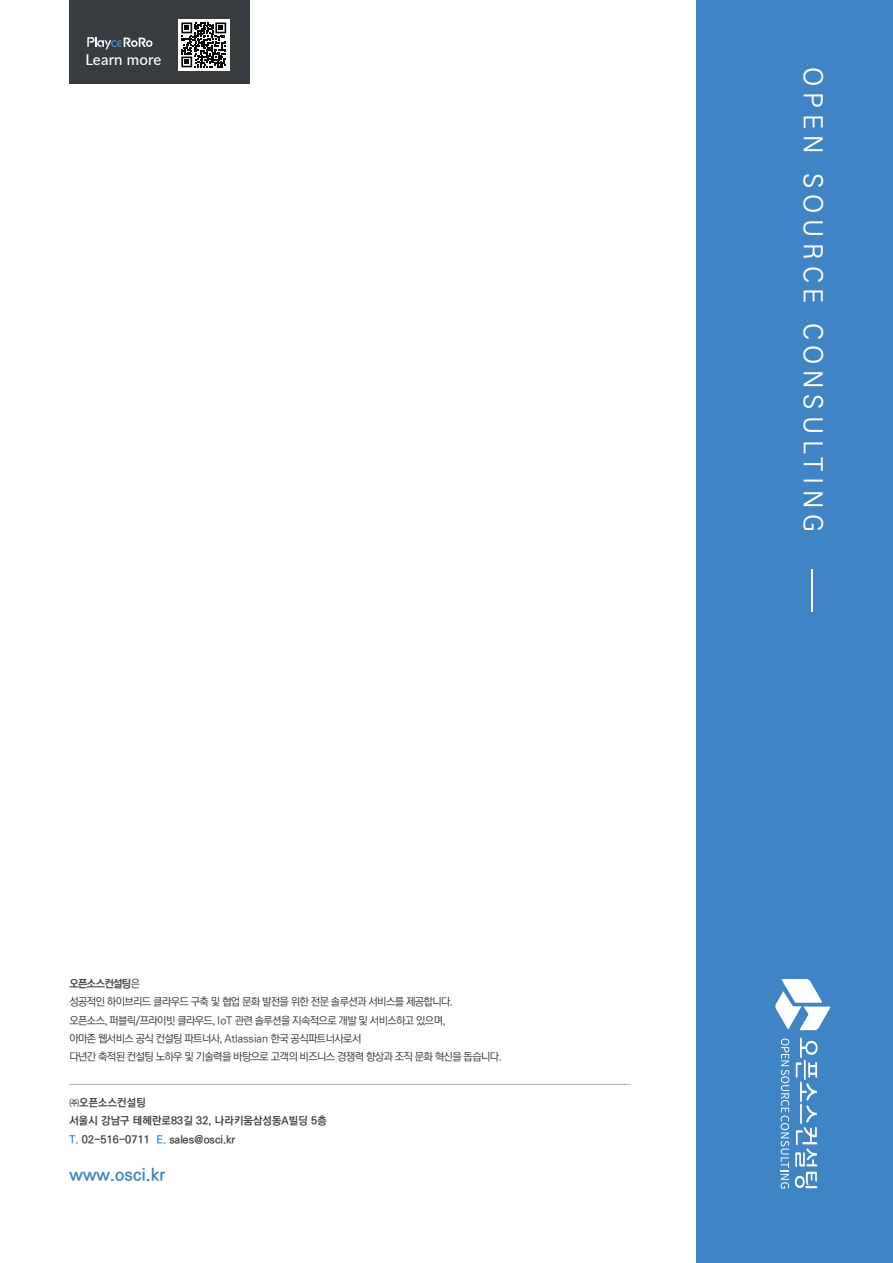
<style>
.page{position:relative;width:893px;height:1263px;background:#fff}
.page>*{position:absolute;margin:0;border:0;box-sizing:border-box;transform-origin:0 0}
.t1{font:500 25.5px "Ko Pub World Dotum";letter-spacing:.23em;color:#fff}
.t2{font:700 16.8px "Ko Pub World Dotum";letter-spacing:.01em;color:#3f84c5}
.t3{font:500 15px "Lato";letter-spacing:.01em;color:#fff}
.t4{font:500 10.8px/18.3px "Ko Pub World Dotum";letter-spacing:-.06em;color:#3e3e3f}
.t5{font:700 10.8px/18.3px "Ko Pub World Dotum";letter-spacing:.01em;color:#3e3e3f}
.s1{font-weight:700}
.s2{color:#3f84c5}
</style>
<div class="page">
<div style="left:697px;top:0;width:196px;height:1263px;background:#3f84c5"></div>
<hr style="left:811px;top:569px;width:2px;height:43px;background:#fff">
<hr style="left:69px;top:1084px;width:562px;height:1px;background:#ababab">
<svg style="left:775px;top:979px;width:55px;height:51px"></svg>
<svg style="left:781px;top:1038px;width:8px;height:150px"></svg>
<svg style="left:795px;top:1038px;width:23px;height:150px"></svg>
<div style="left:69px;top:0;width:181px;height:83px;background:#393c3f"></div>
<svg style="left:178px;top:19px;width:51px;height:51px"></svg>
<svg style="left:181px;top:23px;width:45px;height:44px;background:#676766"></svg>
<svg style="left:87px;top:37px;width:66px;height:12px"></svg>
<h3 class="t3" style="left:86px;top:49px;width:77px">Learn more</h3>
<p class="t4" style="left:69px;top:975px;width:434px"><span class="s1">오픈소스컨설팅</span>은<br>성공적인 하이브리드 클라우드 구축 및 협업 문화 발전을 위한 전문 솔루션과 서비스를 제공합니다.<br>오픈소스, 퍼블릭/프라이빗 클라우드, IoT 관련 솔루션을 지속적으로 개발 및 서비스하고 있으며,<br>아마존 웹서비스 공식 컨설팅 파트너사, Atlassian 한국 공식파트너사로서<br>다년간 축적된 컨설팅 노하우 및 기술력을 바탕으로 고객의 비즈니스 경쟁력 향상과 조직 문화 혁신을 돕습니다.</p>
<p class="t5" style="left:69px;top:1094px;width:259px">㈜오픈소스컨설팅<br>서울시 강남구 테헤란로83길 32, 나라키움삼성동A빌딩 5층<br><span class="s2">T.</span> 02-516-0711 <span class="s2">E.</span> sales@osci.kr</p>
<h2 class="t2" style="left:69px;top:1162px;width:97px">www.osci.kr</h2>
<h1 class="t1" style="left:830px;top:67px;width:467px;rotate:90deg">OPEN SOURCE CONSULTING</h1>
</div>
